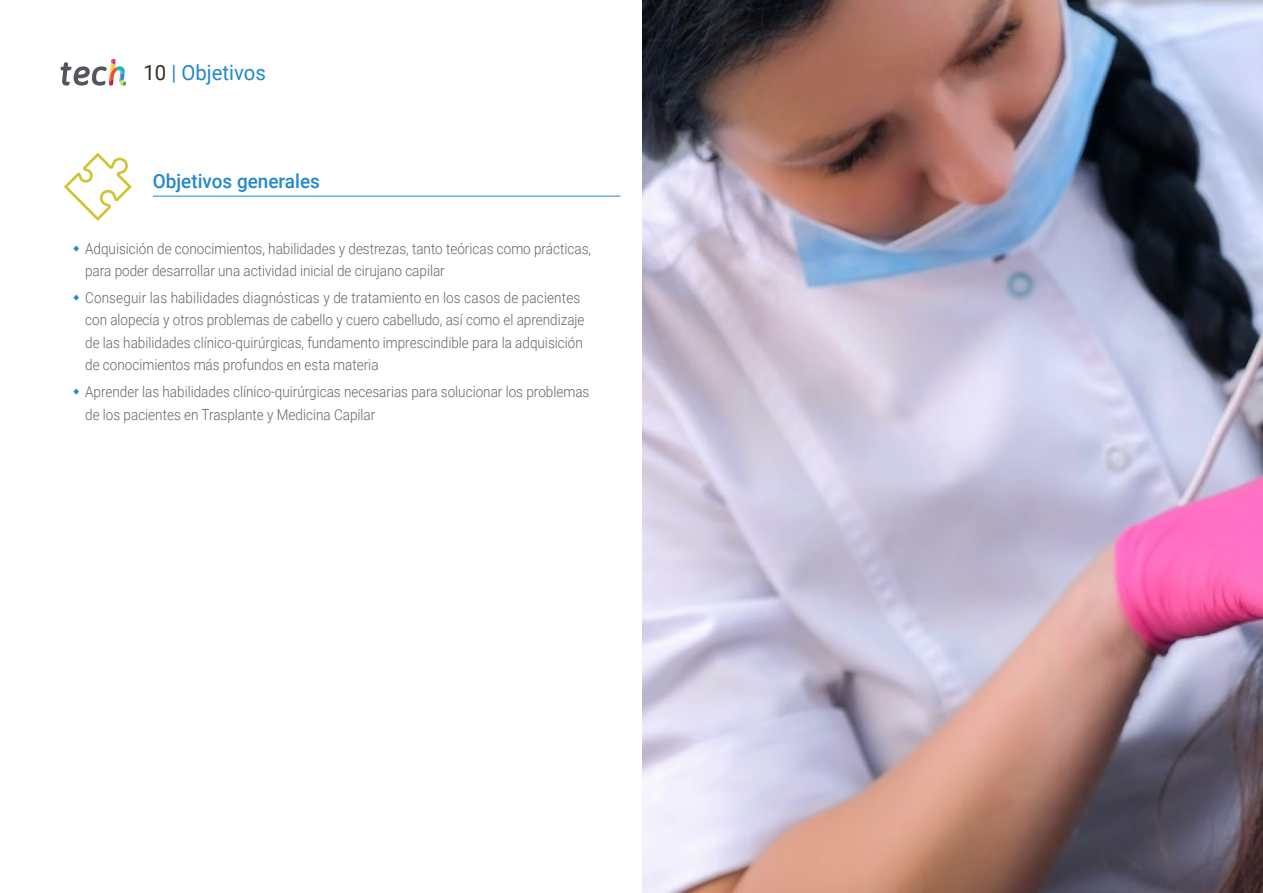
<style>
.page{position:relative;width:1263px;height:893px;background:#fff}
.page>*{position:absolute;margin:0;border:0;box-sizing:border-box;transform-origin:0 0}
.t1{font:21px "Roboto";color:#2488c9}
.t2{font:500 19.5px "Roboto";color:#2488c9}
.t3{font:300 15px/22.5px "Roboto";color:#61646a;scale:.9 1}
.s1{color:#312e20}
</style>
<div class="page">
<hr style="left:153px;top:196px;width:468px;height:1px;background:#2488c9">
<svg style="left:64px;top:153px;width:68px;height:68px"></svg>
<img style="left:642px;top:0;width:621px;height:893px">
<svg style="left:61px;top:59px;width:65px;height:27px"></svg>
<h1 class="t1" style="left:144px;top:57px;width:124px"><span class="s1">10</span> | Objetivos</h1>
<h2 class="t2" style="left:153px;top:167px;width:169px">Objetivos generales</h2>
<p class="t3" style="left:85px;top:236px;width:564px">Adquisición de conocimientos, habilidades y destrezas, tanto teóricas como prácticas, para poder desarrollar una actividad inicial de cirujano capilar</p>
<p class="t3" style="left:85px;top:286px;width:556px">Conseguir las habilidades diagnósticas y de tratamiento en los casos de pacientes con alopecia y otros problemas de cabello y cuero cabelludo, así como el aprendizaje de las habilidades clínico-quirúrgicas, fundamento imprescindible para la adquisición de conocimientos más profundos en esta materia</p>
<p class="t3" style="left:85px;top:380px;width:562px">Aprender las habilidades clínico-quirúrgicas necesarias para solucionar los problemas de los pacientes en Trasplante y Medicina Capilar</p>
</div>
